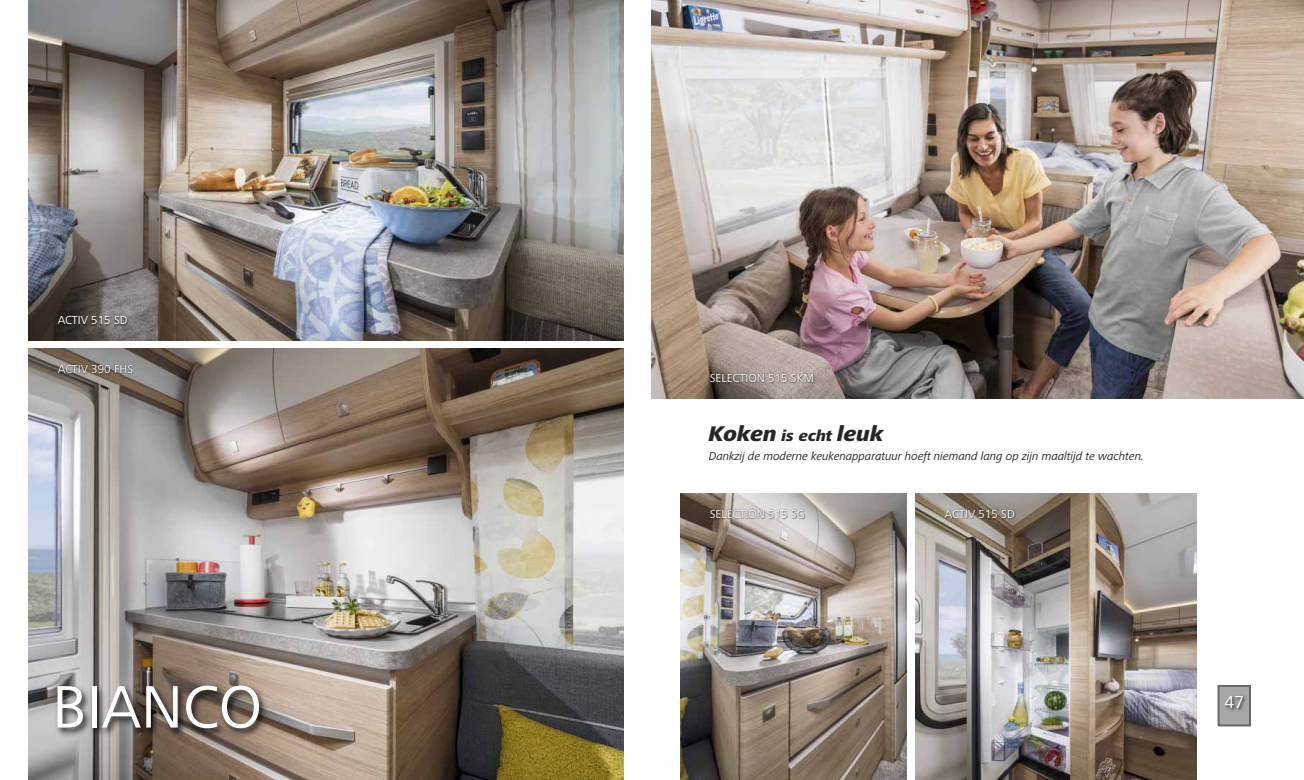
<style>
.page{position:relative;width:1304px;height:780px;background:#fff}
.page>*{position:absolute;margin:0;border:0;box-sizing:border-box;transform-origin:0 0}
.t1{font:62px "Frutiger Next Pro";color:#fff}
.t2{font:italic 800 22px "Frutiger Next Pro";color:#272526}
.t3{font:18px "Frutiger Next Pro";color:#fff}
.t4{font:italic 12px "Frutiger Next Pro";letter-spacing:-.01em;color:#272526}
.t5{font:12px "Frutiger Next Pro";color:#fff}
.s1{font-size:16px}
</style>
<div class="page">
<img style="left:652px;top:0;width:652px;height:398px">
<img style="left:28px;top:0;width:596px;height:340px">
<img style="left:28px;top:349px;width:596px;height:431px">
<img style="left:53px;top:296px;width:289px;height:99px">
<div style="left:1218px;top:685px;width:33px;height:41px;border:2px solid #686767"></div>
<img style="left:1217px;top:688px;width:34px;height:39px">
<img style="left:42px;top:664px;width:527px;height:116px">
<img style="left:680px;top:493px;width:227px;height:287px">
<img style="left:916px;top:493px;width:280px;height:287px">
<img style="left:705px;top:493px;width:202px;height:46px">
<img style="left:940px;top:493px;width:209px;height:46px">
<img style="left:705px;top:354px;width:209px;height:45px">
<p class="t5" style="left:58px;top:313px;width:71px">ACTIV 515 SD</p>
<p class="t5" style="left:58px;top:362px;width:77px">ACTIV 390 FHS</p>
<h1 class="t1" style="left:52px;top:669px;width:211px">BIANCO</h1>
<p class="t5" style="left:710px;top:371px;width:106px">SELECTION 515 SKM</p>
<h2 class="t2" style="left:709px;top:424px;width:176px">Koken <span class="s1">is echt</span> leuk</h2>
<p class="t4" style="left:709px;top:451px;width:437px">Dankzij de moderne keukenapparatuur hoeft niemand lang op zijn maaltijd te wachten.</p>
<p class="t5" style="left:710px;top:506px;width:97px">SELECTION 515 SG</p>
<p class="t5" style="left:945px;top:506px;width:71px">ACTIV 515 SD</p>
<h3 class="t3" style="left:1225px;top:691px;width:21px">47</h3>
</div>
